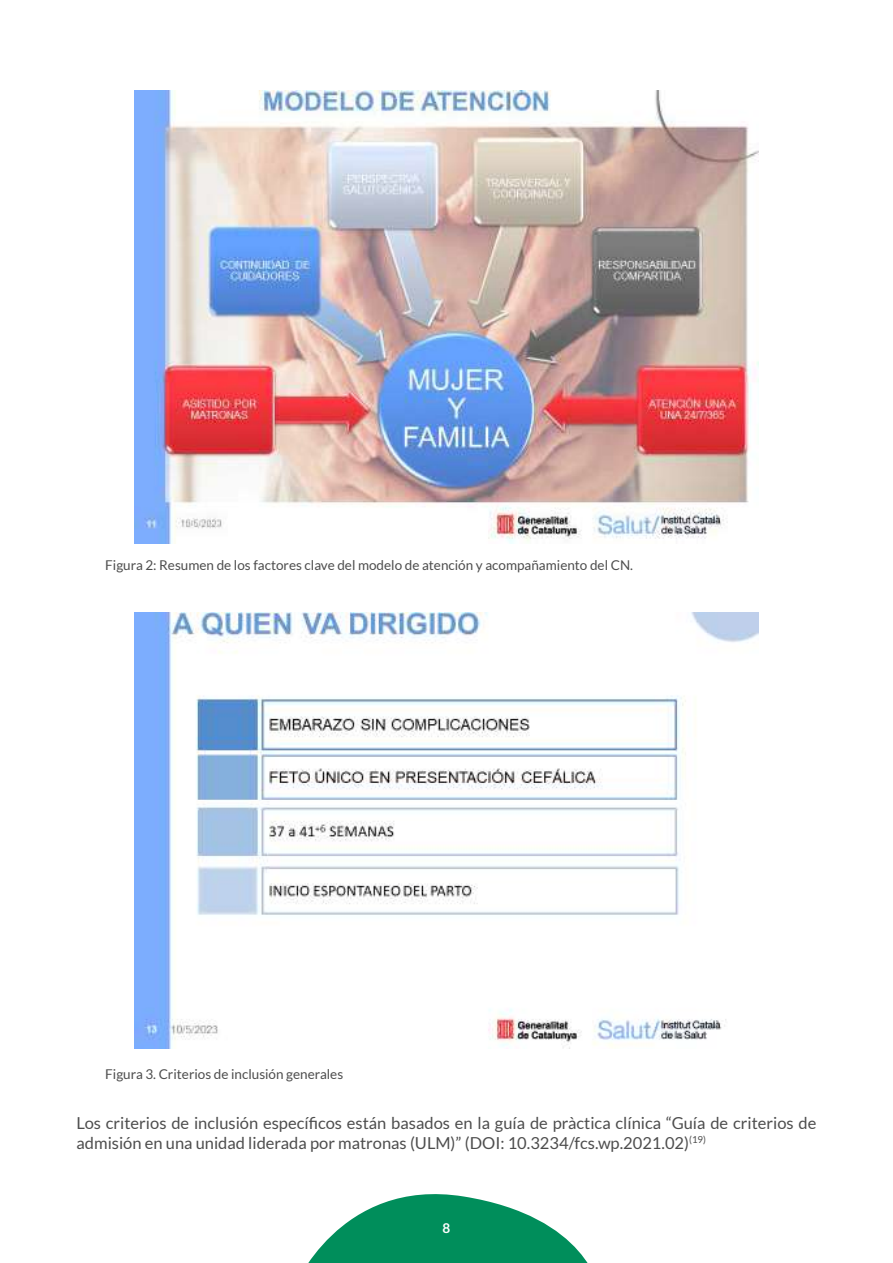
<style>
.page{position:relative;width:893px;height:1263px;background:#fff}
.page>*{position:absolute;margin:0;border:0;box-sizing:border-box;transform-origin:0 0}
.t1{font:16.5px/19.8px "Lato";color:#4d4d4d}
.t2{font:13.5px "Lato";color:#4d4d4d}
.t3{font:700 13.5px "Lato";color:#fff}
</style>
<div class="page">
<svg style="left:308px;top:1194px;width:280px;height:69px"></svg>
<img style="left:134px;top:91px;width:625px;height:453px">
<img style="left:134px;top:613px;width:625px;height:435px">
<p class="t2" style="left:105px;top:558px;width:529px">Figura 2: Resumen de los factores clave del modelo de atención y acompañamiento del CN.</p>
<p class="t2" style="left:105px;top:1066px;width:239px">Figura 3. Criterios de inclusión generales</p>
<p class="t1" style="left:77px;top:1113px;width:741px">Los criterios de inclusión específicos están basados en la guía de pràctica clínica “Guía de criterios de admisión en una unidad liderada por matronas (ULM)” (DOI: 10.3234/fcs.wp.2021.02)<sup>(19)</sup></p>
<p class="t3" style="left:443px;top:1221px;width:9px">8</p>
</div>
